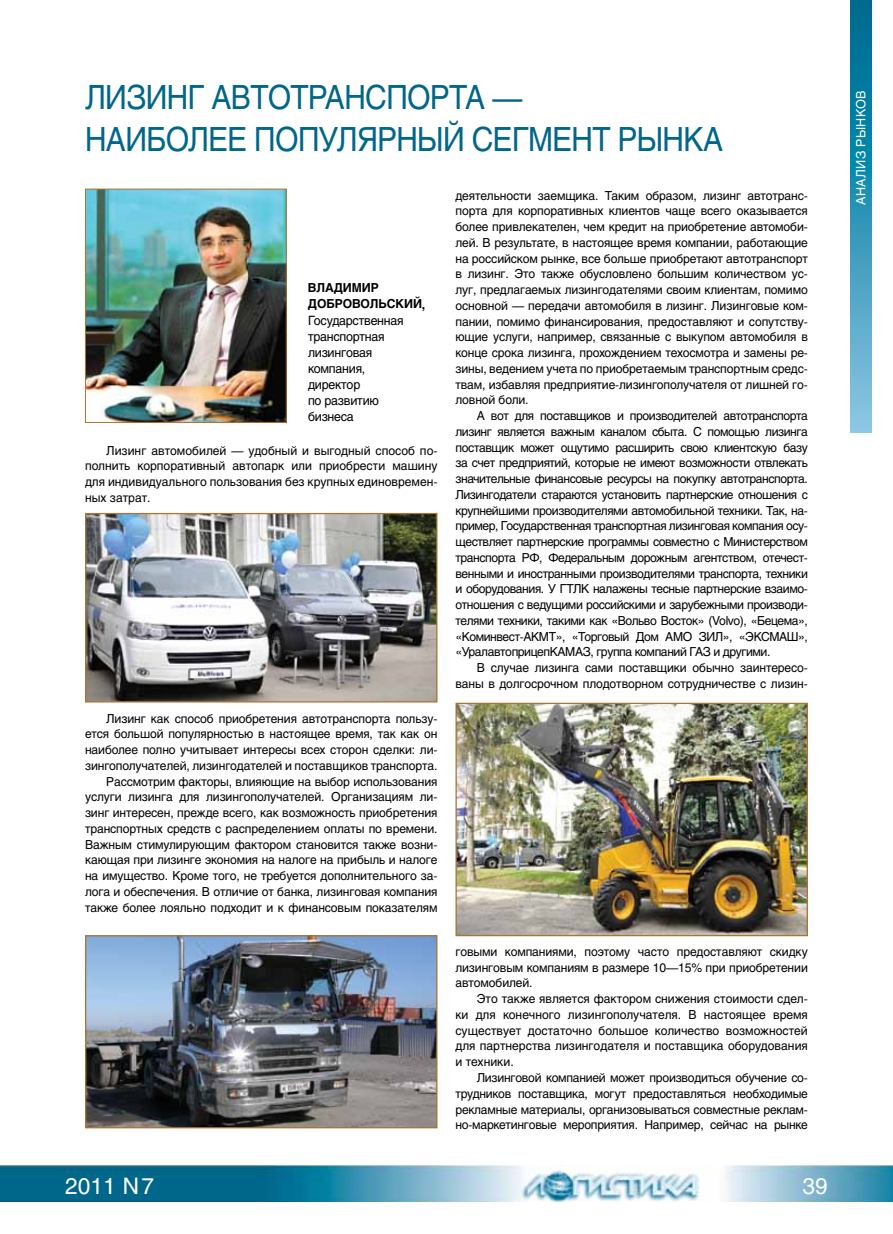
<style>
.page{position:relative;width:893px;height:1234px;background:#fff}
.page>*{position:absolute;margin:0;border:0;box-sizing:border-box;transform-origin:0 0}
.t1{font:33px/42px "Helios";letter-spacing:-.02em;color:#00668a;scale:.9 1}
.t2{font:22.5px "Helios";color:#fff}
.t3{font:12.75px/16px "Helios";letter-spacing:-.02em;color:#000}
.t4{font:12.75px "Helios";color:#fff}
.t5{font:12.3px/15.8px "Helios";letter-spacing:-.01em;color:#000;text-align:justify}
.t6{font:12.3px/15.8px "Helios";letter-spacing:-.035em;color:#000}
.t7{font:700 12.3px/16px "Helios";letter-spacing:-.01em;color:#000}
.s1{font-size:12.75px}
</style>
<div class="page">
<img style="left:0;top:1165px;width:893px;height:36px">
<svg style="left:850px;top:0;width:22px;height:432px;background:#3296b7"></svg>
<img style="left:87px;top:191px;width:198px;height:230px">
<div style="left:85px;top:189px;width:202px;height:234px;border:1px solid #ab7430"></div>
<img style="left:457px;top:704px;width:349px;height:230px">
<div style="left:455px;top:702px;width:353px;height:234px;border:1px solid #ab7430"></div>
<img style="left:87px;top:936px;width:348px;height:190px">
<div style="left:85px;top:934px;width:352px;height:194px;border:1px solid #ab7430"></div>
<img style="left:87px;top:515px;width:348px;height:185px">
<div style="left:85px;top:513px;width:352px;height:189px;border:1px solid #ab7430"></div>
<h1 class="t1" style="left:85px;top:76px;width:24px">ЛИЗИН</h1>
<h1 class="t1" style="left:85px;top:76px;width:487px;text-indent:103px">Г АВТОТРАНСПОРТА —<br>НАИБОЛЕЕ ПОПУЛЯРНЫ</h1>
<h1 class="t1" style="left:443px;top:118px;width:219px">Й СЕГМЕНТ РЫНК</h1>
<h1 class="t1" style="left:703px;top:118px;width:24px">А</h1>
<p class="t7" style="left:308px;top:280px;width:119px">ВЛАДИМИР<br>ДОБРОВОЛЬСКИЙ<span class="s1">,</span></p>
<p class="t3" style="left:308px;top:312px;width:97px">Государственная транспортная лизинговая компания, директор<br>по развитию бизнеса</p>
<p class="t5" style="left:85px;top:442px;width:354px;text-indent:21px">Лизинг автомобилей — удобный и выгодный способ по&shy;полнить корпоративный автопарк или приобрести машину для индивидуального пользования без крупных единовремен&shy;ных затрат.</p>
<p class="t5" style="left:85px;top:710px;width:354px;text-align:right">Лизинг как способ приобретения автотранспорта пользу&shy;ется большой популярностью в настоящее время, так как он наиболее полно учитывает интересы всех сторон сделки: ли&shy;зингополучателей, лизингодателей и поставщиков транспорта.<br>Рассмотрим факторы, влияющие на выбор использования услуги лизинга для лизингополучателей. Организациям ли&shy;зинг интересен, прежде всего, как возможность приобретения транспортных средств с распределением оплаты по времени.<br>Важным стимулирующим фактором становится также возни&shy;кающая при лизинге экономия на налоге на прибыль и налоге на имущество. Кроме того, не требуется дополнительного за&shy;лога и обеспечения. В отличие от банка, лизинговая компания также более лояльно подходит и к финансовым показателям</p>
<p class="t5" style="left:455px;top:187px;width:354px">деятельности заемщика. Таким образом, лизинг автотранс&shy;порта для корпоративных клиентов чаще всего оказывается более привлекателен, чем кредит на приобретение автомоби&shy;лей. В результате, в настоящее время компании, работающие на российском рынке, все больше приобретают автотранспорт в лизинг. Это также обусловлено большим количеством ус&shy;луг, предлагаемых лизингодателями своим клиентам, помимо основной — передачи автомобиля в лизинг. Лизинговые ком&shy;пании, помимо финансирования, предоставляют и сопутству&shy;ющие услуги, например, связанные с выкупом автомобиля в конце срока лизинга, прохождением техосмотра и замены ре&shy;зины, ведением учета по приобретаемым транспортным средс&shy;твам, избавляя предприятие-лизингополучателя от лишней го&shy;ловной боли.</p>
<p class="t5" style="left:455px;top:407px;width:354px;text-indent:21px">А вот для поставщиков и производителей автотранспорта лизинг является важным каналом сбыта. С помощью лизинга поставщик может ощутимо расширить свою клиентскую базу за счет предприятий, которые не имеют возможности отвлекать значительные финансовые ресурсы на покупку автотранспорта.<br>Лизингодатели стараются установить партнерские отношения с крупнейшими производителями автомобильной техники. Так, на&shy;пример, Государственная транспортная лизинговая компания осу&shy;ществляет партнерские программы совместно с Министерством транспорта РФ, Федеральным дорожным агентством, отечест&shy;венными и иностранными производителями транспорта, техники и оборудования. У ГТЛК налажены тесные партнерские взаимо&shy;отношения с ведущими российскими и зарубежными производи&shy;телями техники, такими как «Вольво Восток» (Volvo), «Бецема», «Коминвест-АКМТ», «Торговый Дом АМО ЗИЛ</p>
<p class="t6" style="left:455px;top:628px;width:354px;text-indent:267px">», «ЭКСМАШ», «УралавтоприцепКАМАЗ, группа компаний ГАЗ и другими.</p>
<p class="t5" style="left:455px;top:659px;width:354px;text-align:right">В случае лизинга сами поставщики обычно заинтересо&shy;ваны в долгосрочном плодотворном сотрудничестве с лизин-</p>
<p class="t5" style="left:455px;top:943px;width:354px">говыми компаниями, поэтому часто предоставляют скидку лизинговым компаниям в размере 10—15% при приобретении автомобилей.</p>
<p class="t5" style="left:455px;top:990px;width:354px;text-indent:21px">Это также является фактором снижения стоимости сдел&shy;ки для конечного лизингополучателя. В настоящее время существует достаточно большое количество возможностей для партнерства лизингодателя и поставщика оборудования и техники.</p>
<p class="t5" style="left:455px;top:1069px;width:354px;text-indent:21px">Лизинговой компанией может производиться обучение со&shy;трудников поставщика, могут предоставляться необходимые рекламные материалы, организовываться совместные реклам&shy;но-маркетинговые мероприятия. Например, сейчас на рынке</p>
<h2 class="t2" style="left:65px;top:1172px;width:90px">2011 N7</h2>
<h2 class="t2" style="left:802px;top:1172px;width:27px">39</h2>
<p class="t4" style="left:853px;top:205px;width:116px;rotate:-90deg">Анализ рынков</p>
</div>
